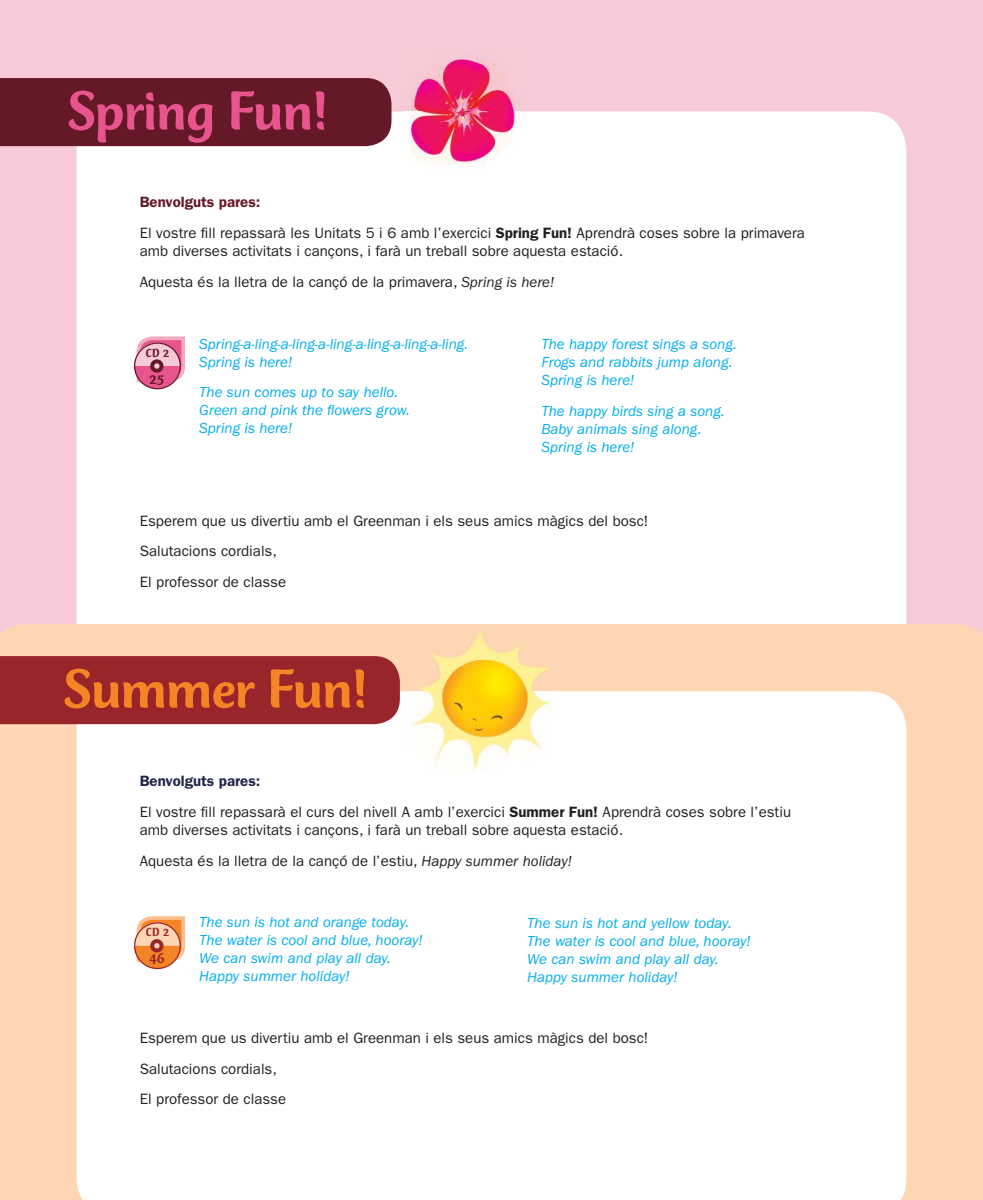
<style>
.page{position:relative;width:983px;height:1200px;background:#fff}
.page>*{position:absolute;margin:0;border:0;box-sizing:border-box;transform-origin:0 0}
.t1{font:500 57px "Club Type Std";letter-spacing:-.01em;color:#e8558e}
.t2{font:500 57px "Club Type Std";letter-spacing:-.01em;color:#f58426}
.t3{font:15px/30.8px "ITC Franklin Gothic Std";color:#231f20}
.t4{font:italic 15px/18px "ITC Franklin Gothic Std";color:#00aeef}
.t5{font:500 14.7px "Club Type Std";color:#651826}
.t6{font:500 14.7px "Club Type Std";color:#982529}
.t7{font:500 12.15px "Club Type Std";color:#651826}
.t8{font:500 12.15px "Club Type Std";color:#982529}
.s1{font-weight:600;color:#651826}
.s2{font-weight:600}
.s3{font-style:italic}
.s4{font-weight:600;color:#22274b}
</style>
<div class="page">
<div style="left:0;top:0;width:982px;height:624px;background:#f7cad7"></div>
<div style="left:77px;top:111px;width:829px;height:568px;background:#fff;border-radius:38px"></div>
<div style="left:0;top:624px;width:982px;height:575px;background:#fed6b4"></div>
<svg style="left:77px;top:691px;width:829px;height:508px"></svg>
<div style="left:0;top:78px;width:391px;height:68px;background:#651826"></div>
<img style="left:404px;top:55px;width:116px;height:110px">
<svg style="left:134px;top:343px;width:46px;height:46px"></svg>
<svg style="left:134px;top:336px;width:51px;height:48px;background:#e590ad"></svg>
<div style="left:134px;top:342px;width:47px;height:47px;border:1px solid #651826;border-radius:50%"></div>
<div style="left:0;top:656px;width:400px;height:68px;background:#982529"></div>
<img style="left:407px;top:628px;width:147px;height:145px">
<div style="left:134px;top:922px;width:46px;height:46px;background:#f58426;border-radius:50%"></div>
<svg style="left:134px;top:914px;width:53px;height:49px"></svg>
<div style="left:134px;top:922px;width:47px;height:46px;border:1px solid #982529;border-radius:50%"></div>
<h1 class="t1" style="left:67px;top:89px;width:262px">Spring Fun!</h1>
<p class="t3" style="left:140px;top:188px;width:666px"><span class="s1">Benvolguts pares:<br></span>El vostre fill repassarà les Unitats 5 i 6 amb l’exercici <span class="s2">Spring Fun!</span> Aprendrà coses sobre la primavera</p>
<p class="t3" style="left:140px;top:237px;width:485px">amb diverses activitats i cançons, i farà un treball sobre aquesta estació.<br>Aquesta és la lletra de la cançó de la primavera, <span class="s3">Spring is here!</span></p>
<p class="t7" style="left:146px;top:348px;width:25px">CD 2</p>
<p class="t5" style="left:149px;top:373px;width:16px">25</p>
<p class="t4" style="left:199px;top:335px;width:270px">Spring-a-ling-a-ling-a-ling-a-ling-a-ling-a-ling.<br>Spring is here!</p>
<p class="t4" style="left:199px;top:384px;width:212px">The sun comes up to say hello.<br>Green and pink the flowers grow.<br>Spring is here!</p>
<p class="t4" style="left:541px;top:336px;width:197px">The happy forest sings a song.<br>Frogs and rabbits jump along.<br>Spring is here!</p>
<p class="t4" style="left:541px;top:402px;width:185px">The happy birds sing a song.<br>Baby animals sing along.<br>Spring is here!</p>
<p class="t3" style="left:140px;top:506px;width:510px">Esperem que us divertiu amb el Greenman i els seus amics màgics del bosc!<br>Salutacions cordials,<br>El professor de classe</p>
<h1 class="t2" style="left:63px;top:666px;width:306px">Summer Fun!</h1>
<p class="t3" style="left:140px;top:766px;width:652px"><span class="s4">Benvolguts pares:<br></span>El vostre fill repassarà el curs del nivell A amb l’exercici <span class="s2">Summer Fun!</span> Aprendrà coses sobre l’estiu</p>
<p class="t3" style="left:140px;top:815px;width:485px">amb diverses activitats i cançons, i farà un treball sobre aquesta estació.<br>Aquesta és la lletra de la cançó de l’estiu, <span class="s3">Happy summer holiday!</span></p>
<p class="t8" style="left:146px;top:927px;width:25px">CD 2</p>
<p class="t6" style="left:149px;top:952px;width:16px">46</p>
<p class="t4" style="left:199px;top:913px;width:225px">The sun is hot and orange today.<br>The water is cool and blue, hooray!<br>We can swim and play all day.<br>Happy summer holiday!</p>
<p class="t4" style="left:527px;top:914px;width:225px">The sun is hot and yellow today.<br>The water is cool and blue, hooray!<br>We can swim and play all day.<br>Happy summer holiday!</p>
<p class="t3" style="left:140px;top:1023px;width:510px">Esperem que us divertiu amb el Greenman i els seus amics màgics del bosc!<br>Salutacions cordials,<br>El professor de classe</p>
</div>
